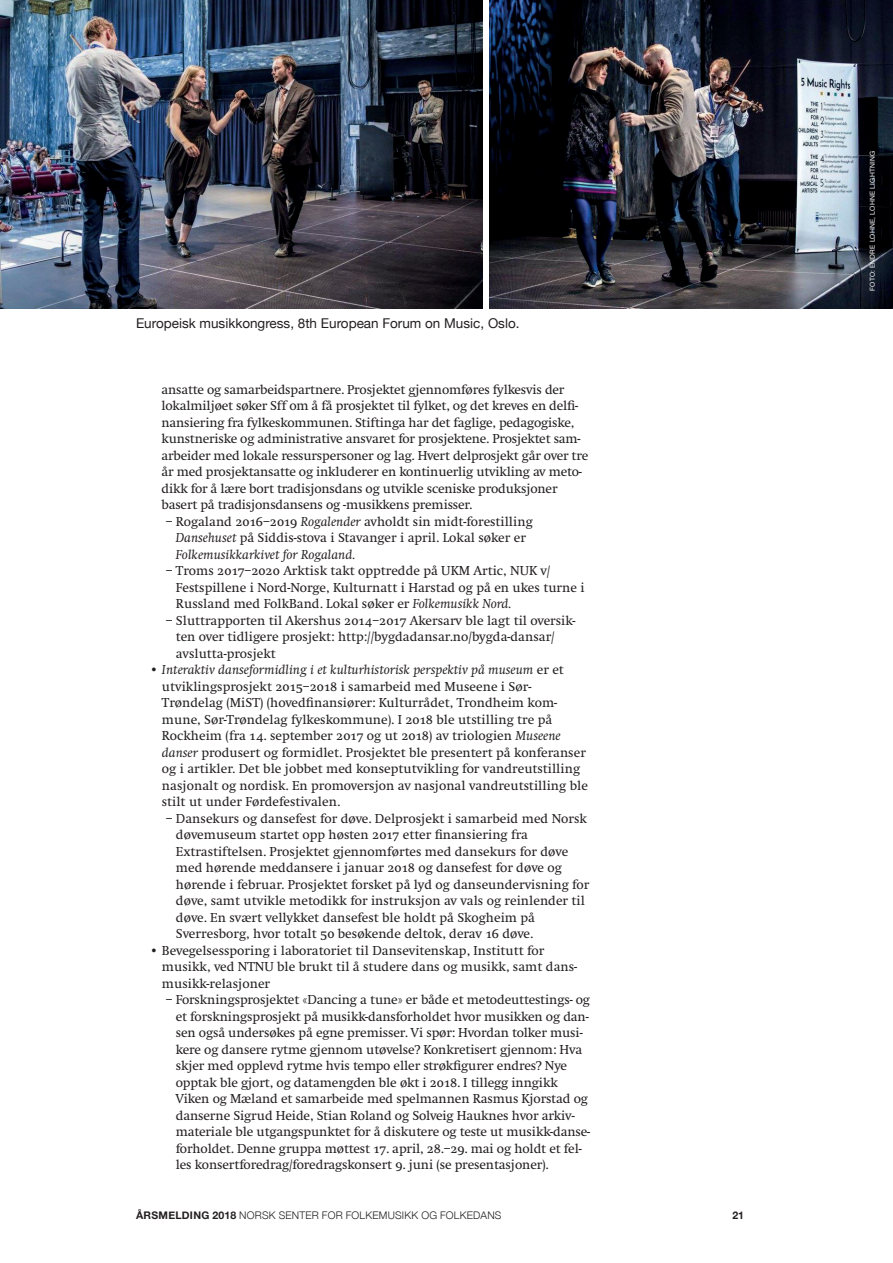
<style>
.page{position:relative;width:893px;height:1263px;background:#fff}
.page>*{position:absolute;margin:0;border:0;box-sizing:border-box;transform-origin:0 0}
.t1{font:13.5px/16.5px "Swift";letter-spacing:-.01em;color:#231f20}
.t2{font:13.5px "Helvetica Neue";color:#231f20}
.t3{font:300 10.5px "Helvetica Neue";letter-spacing:.02em;color:#231f20}
.t4{font:700 10.5px "Helvetica Neue";color:#231f20}
.t5{font:6.75px "Helvetica Neue";letter-spacing:.025em;color:#fff}
.s1{font-family:"Swift SC"}
.s2{font-style:italic}
.s3{font-weight:700}
</style>
<div class="page">
<img style="left:490px;top:0;width:403px;height:309px">
<img style="left:0;top:0;width:482px;height:309px">
<p class="t2" style="left:136px;top:314px;width:385px">Europeisk musikkongress, 8th European Forum on Music, Oslo.</p>
<p class="t1" style="left:162px;top:381px;width:428px">ansatte og samarbeidspartnere. Prosjektet gjennomføres fylkesvis der lokalmiljøet søker Sff om å få prosjektet til fylket, og det kreves en delfi&shy;nansiering fra fylkeskommunen. Stiftinga har det faglige, pedagogiske, kunstneriske og administrative ansvaret for prosjektene. Prosjektet sam&shy;arbeider med lokale ressurspersoner og lag. Hvert delprosjekt går over tre år med prosjektansatte og inkluderer en kontinuerlig utvikling av meto&shy;dikk for å lære bort tradisjonsdans og utvikle sceniske produksjoner basert på tradisjonsdansens og -musikkens premisser.</p>
<p class="t1" style="left:176px;top:513px;width:358px;text-indent:-10px">– Rogaland <span class="s1">2016</span>–<span class="s1">2019</span> <span class="s2">Rogalender</span> avholdt sin midt-forestilling<br><span class="s2">Dansehuset</span> på Siddis-stova i Stavanger i april. Lokal søker er<br><span class="s2">Folkemusikkarkivet for Rogaland.</span></p>
<p class="t1" style="left:176px;top:563px;width:410px;text-indent:-10px">– Troms <span class="s1">2017</span>–<span class="s1">2020</span> Arktisk takt opptredde på UKM Artic, NUK v/<br>Festspillene i Nord-Norge, Kulturnatt i Harstad og på en ukes turne i<br>Russland med FolkBand. Lokal søker er <span class="s2">Folkemusikk Nord.</span></p>
<p class="t1" style="left:176px;top:612px;width:401px;text-indent:-10px">– Sluttrapporten til Akershus <span class="s1">2014</span>–<span class="s1">2017</span> Akersarv ble lagt til oversik&shy;ten over tidligere prosjekt: http://bygdadansar.no/bygda-dansar/ avslutta-prosjekt</p>
<p class="t1" style="left:162px;top:662px;width:427px;text-indent:-12px">• <span class="s2">Interaktiv danseformidling i et kulturhistorisk perspektiv på museum</span> er et utviklingsprosjekt <span class="s1">2015</span>–<span class="s1">2018</span> i samarbeid med Museene i Sør-Trøndelag (MiST) (hovedfinansiører: Kulturrådet, Trondheim kom&shy;mune, Sør-Trøndelag fylkeskommune). I <span class="s1">2018</span> ble utstilling tre på Rockheim (fra <span class="s1">14</span>. september <span class="s1">2017</span> og ut <span class="s1">2018</span>) av triologien <span class="s2">Museene danser</span> produsert og formidlet. Prosjektet ble presentert på konferanser og i artikler. Det ble jobbet med konseptutvikling for vandreutstilling nasjonalt og nordisk. En promoversjon av nasjonal vandreutstilling ble stilt ut under Førdefestivalen.</p>
<p class="t1" style="left:176px;top:810px;width:415px;text-indent:-10px">– Dansekurs og dansefest for døve. Delprosjekt i samarbeid med Norsk døvemuseum startet opp høsten <span class="s1">2017</span> etter finansiering fra Extrastiftelsen. Prosjektet gjennomførtes med dansekurs for døve med hørende meddansere i januar <span class="s1">2018</span> og dansefest for døve og hørende i februar. Prosjektet forsket på lyd og danseundervisning for døve, samt utvikle metodikk for instruksjon av vals og reinlender til døve. En svært vellykket dansefest ble holdt på Skogheim på Sverresborg, hvor totalt <span class="s1">50</span> besøkende deltok, derav <span class="s1">16</span> døve.</p>
<p class="t1" style="left:162px;top:942px;width:417px;text-indent:-12px">• Bevegelsessporing i laboratoriet til Dansevitenskap, Institutt for musikk, ved NTNU ble brukt til å studere dans og musikk, samt dans&shy;musikk-relasjoner</p>
<p class="t1" style="left:176px;top:992px;width:416px;text-indent:-10px">– Forskningsprosjektet «Dancing a tune» er både et metodeuttestings- og et forskningsprosjekt på musikk-dansforholdet hvor musikken og dan&shy;sen også undersøkes på egne premisser. Vi spør: Hvordan tolker musi&shy;kere og dansere rytme gjennom utøvelse? Konkretisert gjennom: Hva skjer med opplevd rytme hvis tempo eller strøkfigurer endres? Nye opptak ble gjort, og datamengden ble økt i <span class="s1">2018</span>. I tillegg inngikk Viken og Mæland et samarbeide med spelmannen Rasmus Kjorstad og danserne Sigrud Heide, Stian Roland og Solveig Hauknes hvor arkiv&shy;materiale ble utgangspunktet for å diskutere og teste ut musikk-danse&shy;forholdet. Denne gruppa møttest <span class="s1">17</span>. april, <span class="s1">28</span>.–<span class="s1">29</span>. mai og holdt et fel&shy;les konsertforedrag/foredragskonsert <span class="s1">9</span>. juni (se presentasjoner).</p>
<p class="t3" style="left:136px;top:1207px;width:359px"><span class="s3">ÅRSMELDING 2018</span> NORSK SENTER FOR FOLKEMUSIKK OG FOLKEDANS</p>
<p class="t4" style="left:732px;top:1207px;width:13px">21</p>
<p class="t5" style="left:867px;top:291px;width:140px;rotate:-90deg">foto: Endre Lohne, Lohne Lightning</p>
</div>
